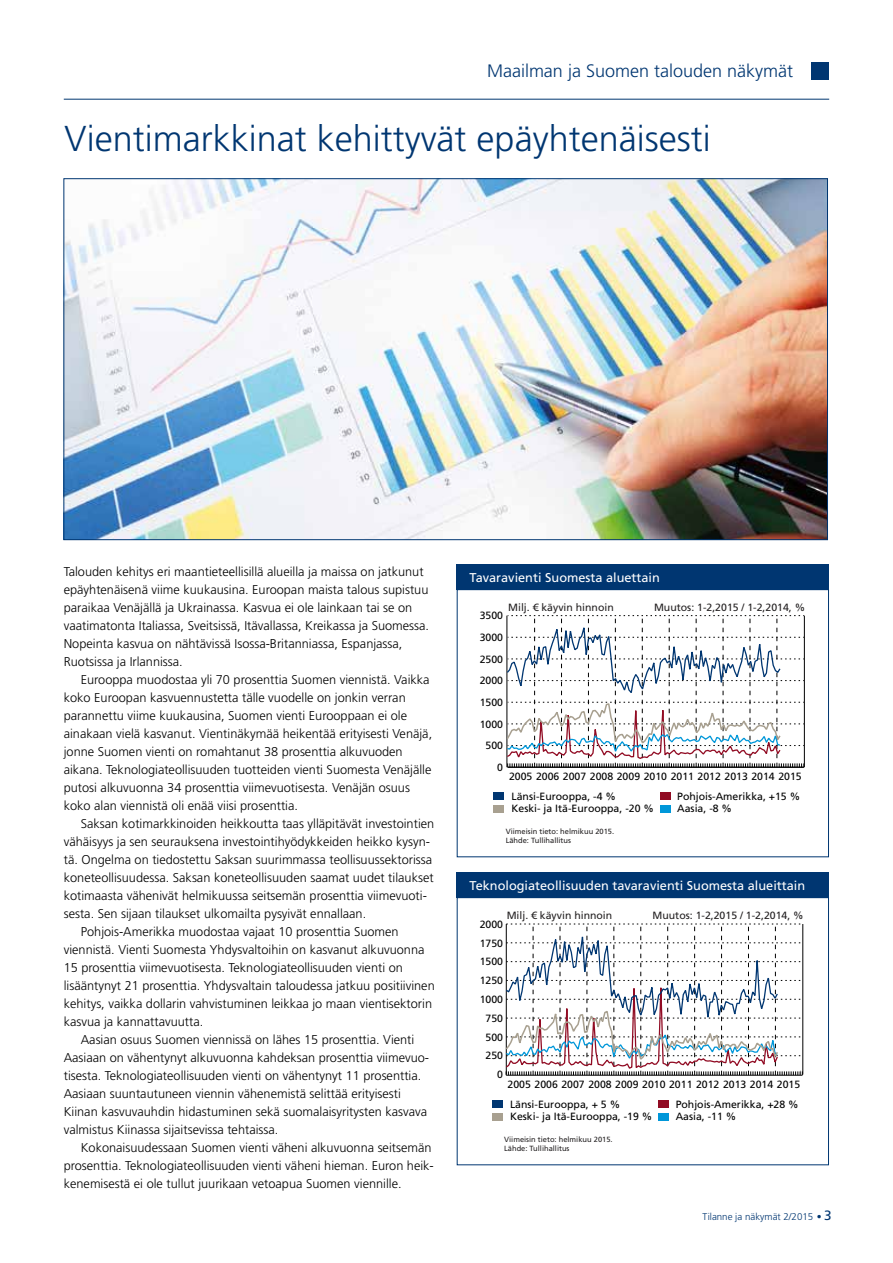
<style>
.page{position:relative;width:893px;height:1263px;background:#fff}
.page>*{position:absolute;margin:0;border:0;box-sizing:border-box;transform-origin:0 0}
.t1{font:300 36px "Frutiger LT Std";color:#003671}
.t2{font:300 18px "Frutiger LT Std";color:#003671}
.t3{font:300 12.75px/18px "Frutiger LT Std";color:#000}
.t4{font:12.75px "Frutiger LT Std";color:#fff}
.t5{font:10.5px/12.6px "Frutiger LT Std";color:#000}
.t6{font:10.5px "Frutiger LT Std";color:#232021}
.t7{font:300 9.75px "Frutiger LT Std";color:#003671}
.t8{font:7.5px/9px "Frutiger LT Std";color:#232021}
.s1{font-weight:400;font-size:13.5px}
</style>
<div class="page">
<img style="left:65px;top:180px;width:761px;height:358px">
<hr style="left:64px;top:99px;width:765px;height:1px;background:#003671">
<div style="left:812px;top:63px;width:17px;height:17px;background:#003671"></div>
<hr style="left:506px;top:1075px;width:296px;height:1px;background:#000">
<div style="left:492px;top:1100px;width:10px;height:8px;background:#003671"></div>
<div style="left:492px;top:1113px;width:10px;height:7px;background:#a8a090"></div>
<div style="left:659px;top:1100px;width:10px;height:8px;background:#910b23"></div>
<div style="left:659px;top:1113px;width:10px;height:7px;background:#0097d9"></div>
<svg style="left:505px;top:923px;width:298px;height:152px"></svg>
<hr style="left:508px;top:767px;width:296px;height:1px;background:#000">
<hr style="left:804px;top:616px;width:1px;height:151px;background:#000">
<svg style="left:506px;top:615px;width:298px;height:152px"></svg>
<div style="left:494px;top:792px;width:10px;height:8px;background:#003671"></div>
<div style="left:494px;top:805px;width:10px;height:7px;background:#a8a090"></div>
<div style="left:660px;top:792px;width:10px;height:8px;background:#910b23"></div>
<div style="left:660px;top:805px;width:10px;height:7px;background:#0097d9"></div>
<div style="left:457px;top:872px;width:372px;height:26px;background:#003671"></div>
<div style="left:457px;top:564px;width:372px;height:26px;background:#003671"></div>
<h2 class="t2" style="left:487px;top:61px;width:308px">Maailman ja Suomen talouden näkymät</h2>
<h1 class="t1" style="left:64px;top:118px;width:648px">Vientimarkkinat kehittyvät epäyhtenäisesti</h1>
<p class="t3" style="left:64px;top:563px;width:367px">Talouden kehitys eri maantieteellisillä alueilla ja maissa on jatkunut epäyhtenäisenä viime kuukausina. Euroopan maista talous supistuu paraikaa Venäjällä ja Ukrainassa. Kasvua ei ole lainkaan tai se on vaatimatonta Italiassa, Sveitsissä, Itävallassa, Kreikassa ja Suomessa.<br>Nopeinta kasvua on nähtävissä Isossa-Britanniassa, Espanjassa, Ruotsissa ja Irlannissa.</p>
<p class="t3" style="left:64px;top:671px;width:370px;text-indent:17px">Eurooppa muodostaa yli 70 prosenttia Suomen viennistä. Vaikka koko Euroopan kasvuennustetta tälle vuodelle on jonkin verran parannettu viime kuukausina, Suomen vienti Eurooppaan ei ole ainakaan vielä kasvanut. Vientinäkymää heikentää erityisesti Venäjä, jonne Suomen vienti on romahtanut 38 prosenttia alkuvuoden aikana. Teknologiateollisuuden tuotteiden vienti Suomesta Venäjälle putosi alkuvuonna 34 prosenttia viimevuotisesta. Venäjän osuus koko alan viennistä oli enää viisi prosenttia.</p>
<p class="t3" style="left:81px;top:815px;width:355px">Saksan kotimarkkinoiden heikkoutta taas ylläpitävät investointien</p>
<p class="t3" style="left:64px;top:833px;width:368px">vähäisyys ja sen seurauksena investointihyödykkeiden heikko kysyn-</p>
<p class="t3" style="left:64px;top:851px;width:370px">tä. Ongelma on tiedostettu Saksan suurimmassa teollisuussektorissa</p>
<p class="t3" style="left:64px;top:869px;width:371px">koneteollisuudessa. Saksan koneteollisuuden saamat uudet tilaukset</p>
<p class="t3" style="left:64px;top:887px;width:365px">kotimaasta vähenivät helmikuussa seitsemän prosenttia viimevuoti-</p>
<p class="t3" style="left:64px;top:905px;width:304px">sesta. Sen sijaan tilaukset ulkomailta pysyivät ennallaan.</p>
<p class="t3" style="left:81px;top:923px;width:319px">Pohjois-Amerikka muodostaa vajaat 10 prosenttia Suomen</p>
<p class="t3" style="left:64px;top:941px;width:362px">viennistä. Vienti Suomesta Yhdysvaltoihin on kasvanut alkuvuonna</p>
<p class="t3" style="left:64px;top:959px;width:341px">15 prosenttia viimevuotisesta. Teknologiateollisuuden vienti on</p>
<p class="t3" style="left:64px;top:977px;width:372px">lisääntynyt 21 prosenttia. Yhdysvaltain taloudessa jatkuu positiivinen</p>
<p class="t3" style="left:64px;top:995px;width:370px">kehitys, vaikka dollarin vahvistuminen leikkaa jo maan vientisektorin</p>
<p class="t3" style="left:64px;top:1013px;width:141px">kasvua ja kannattavuutta.</p>
<p class="t3" style="left:81px;top:1031px;width:335px">Aasian osuus Suomen viennissä on lähes 15 prosenttia. Vienti</p>
<p class="t3" style="left:64px;top:1049px;width:367px">Aasiaan on vähentynyt alkuvuonna kahdeksan prosenttia viimevuo-</p>
<p class="t3" style="left:64px;top:1067px;width:359px">tisesta. Teknologiateollisuuden vienti on vähentynyt 11 prosenttia.</p>
<p class="t3" style="left:64px;top:1085px;width:339px">Aasiaan suuntautuneen viennin vähenemistä selittää erityisesti</p>
<p class="t3" style="left:64px;top:1103px;width:365px">Kiinan kasvuvauhdin hidastuminen sekä suomalaisyritysten kasvava</p>
<p class="t3" style="left:64px;top:1121px;width:216px">valmistus Kiinassa sijaitsevissa tehtaissa.</p>
<p class="t3" style="left:81px;top:1139px;width:352px">Kokonaisuudessaan Suomen vienti väheni alkuvuonna seitsemän</p>
<p class="t3" style="left:64px;top:1157px;width:372px">prosenttia. Teknologiateollisuuden vienti väheni hieman. Euron heik-</p>
<p class="t3" style="left:64px;top:1175px;width:339px">kenemisestä ei ole tullut juurikaan vetoapua Suomen viennille.</p>
<p class="t4" style="left:470px;top:570px;width:192px">Tavaravienti Suomesta aluettain</p>
<p class="t6" style="left:508px;top:601px;width:107px">Milj. € käyvin hinnoin</p>
<p class="t6" style="left:654px;top:601px;width:153px">Muutos: 1-2,2015 / 1-2,2014, %</p>
<p class="t5" style="left:480px;top:609px;width:25px">3500</p>
<p class="t5" style="left:480px;top:631px;width:25px">3000</p>
<p class="t5" style="left:480px;top:653px;width:25px">2500</p>
<p class="t5" style="left:480px;top:674px;width:25px">2000</p>
<p class="t5" style="left:480px;top:696px;width:25px">1500</p>
<p class="t5" style="left:480px;top:718px;width:25px">1000</p>
<p class="t5" style="left:485px;top:739px;width:19px">500</p>
<p class="t5" style="left:497px;top:761px;width:7px">0</p>
<p class="t5" style="left:509px;top:770px;width:294px">2005 2006 2007 2008 2009 2010 2011 2012 2013 2014 2015</p>
<p class="t5" style="left:511px;top:790px;width:144px">Länsi-Eurooppa, -4 %<br>Keski- ja Itä-Eurooppa, -20 %</p>
<p class="t5" style="left:677px;top:790px;width:125px">Pohjois-Amerikka, +15 %<br>Aasia, -8 %</p>
<p class="t8" style="left:506px;top:827px;width:110px">Viimeisin tieto: helmikuu 2015.<br>Lähde: Tullihallitus</p>
<p class="t4" style="left:470px;top:878px;width:337px">Teknologiateollisuuden tavaravienti Suomesta alueittain</p>
<p class="t6" style="left:507px;top:909px;width:107px">Milj. € käyvin hinnoin</p>
<p class="t6" style="left:652px;top:909px;width:153px">Muutos: 1-2,2015 / 1-2,2014, %</p>
<p class="t5" style="left:480px;top:918px;width:25px">2000</p>
<p class="t5" style="left:480px;top:937px;width:25px">1750</p>
<p class="t5" style="left:480px;top:955px;width:25px">1500</p>
<p class="t5" style="left:480px;top:974px;width:25px">1250</p>
<p class="t5" style="left:480px;top:993px;width:25px">1000</p>
<p class="t5" style="left:486px;top:1012px;width:19px">750</p>
<p class="t5" style="left:486px;top:1031px;width:19px">500</p>
<p class="t5" style="left:486px;top:1049px;width:19px">250</p>
<p class="t5" style="left:497px;top:1068px;width:7px">0</p>
<p class="t5" style="left:508px;top:1078px;width:294px">2005 2006 2007 2008 2009 2010 2011 2012 2013 2014 2015</p>
<p class="t5" style="left:510px;top:1098px;width:144px">Länsi-Eurooppa, + 5 %<br>Keski- ja Itä-Eurooppa, -19 %</p>
<p class="t5" style="left:676px;top:1098px;width:125px">Pohjois-Amerikka, +28 %<br>Aasia, -11 %</p>
<p class="t8" style="left:504px;top:1135px;width:110px">Viimeisin tieto: helmikuu 2015.<br>Lähde: Tullihallitus</p>
<p class="t7" style="left:702px;top:1211px;width:131px">Tilanne ja näkymät 2/2015 • <span class="s1">3</span></p>
</div>
